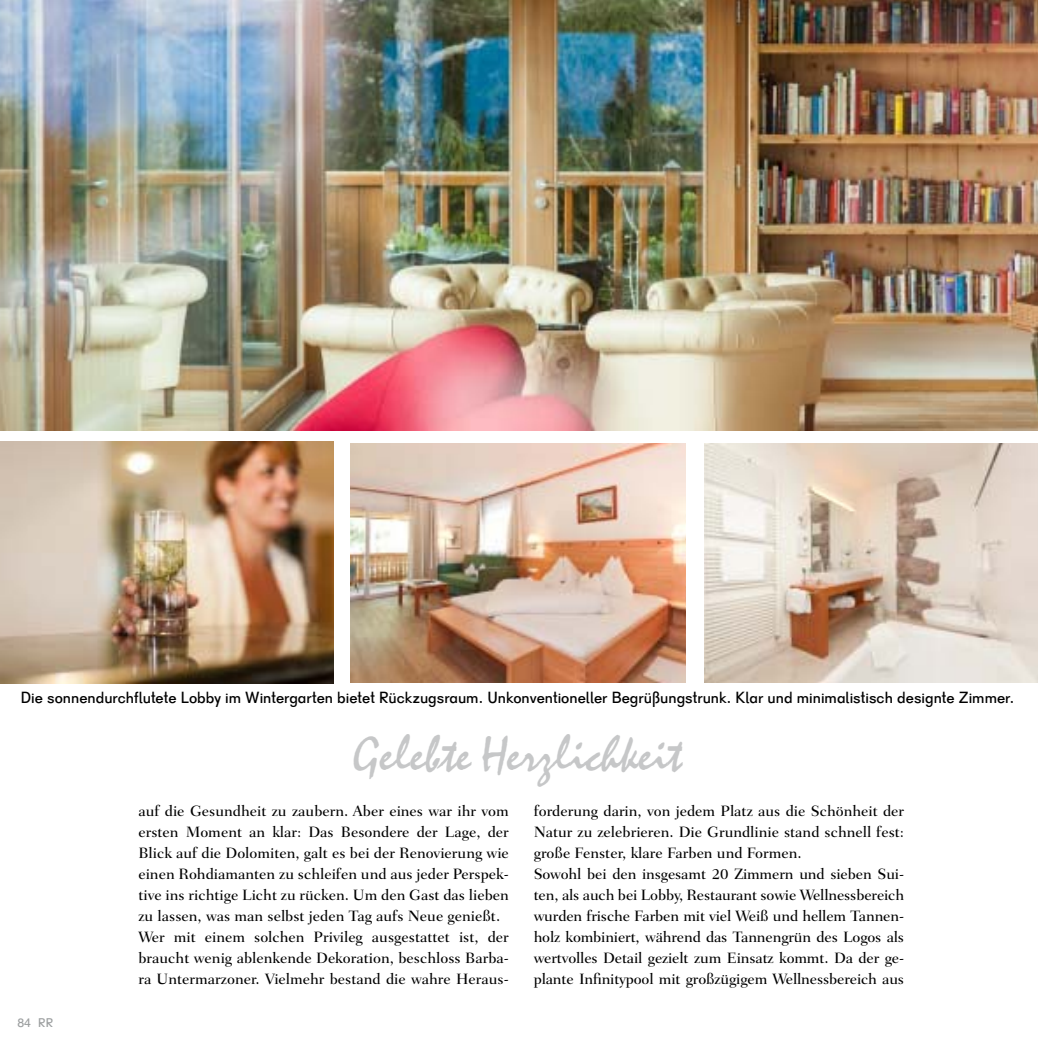
<style>
.page{position:relative;width:1038px;height:1043px;background:#fff}
.page>*{position:absolute;margin:0;border:0;box-sizing:border-box;transform-origin:0 0}
.t1{font:49px "Mistral Com";color:#c6c7c8}
.t2{font:15.75px "Schulbuch Bayern OT";color:#000}
.t3{font:500 15.22px/21px "Fairfield LT Std";color:#000}
.t4{font:12.25px "Schulbuch Bayern OT";color:#9b9e9f}
</style>
<div class="page">
<img style="left:0;top:1px;width:1038px;height:429px">
<img style="left:350px;top:443px;width:336px;height:239px">
<img style="left:704px;top:443px;width:334px;height:239px">
<img style="left:0;top:441px;width:334px;height:242px">
<p class="t2" style="left:21px;top:688px;width:995px">Die sonnendurchflutete Lobby im Wintergarten bietet Rückzugsraum. Unkonventioneller Begrüßungstrunk. Klar und minimalistisch designte Zimmer.</p>
<h1 class="t1" style="left:353px;top:734px;width:330px">Gelebte Herzlichkeit</h1>
<p class="t4" style="left:17px;top:1015px;width:37px">84 RR</p>
<p class="t3" style="left:138px;top:800px;width:372px">auf die Gesundheit zu zaubern. Aber eines war ihr vom ersten Moment an klar: Das Besondere der Lage, der Blick auf die Dolomiten, galt es bei der Renovierung wie einen Rohdiamanten zu schleifen und aus jeder Perspek&shy;tive ins richtige Licht zu rücken. Um den Gast das lieben zu lassen, was man selbst jeden Tag aufs Neue genießt.<br>Wer mit einem solchen Privileg ausgestattet ist, der braucht wenig ablenkende Dekoration, beschloss Barba&shy;ra Untermarzoner. Vielmehr bestand die wahre Heraus-</p>
<p class="t3" style="left:534px;top:800px;width:372px">forderung darin, von jedem Platz aus die Schönheit der Natur zu zelebrieren. Die Grundlinie stand schnell fest: große Fenster, klare Farben und Formen.<br>Sowohl bei den insgesamt 20 Zimmern und sieben Sui&shy;ten, als auch bei Lobby, Restaurant sowie Wellnessbereich wurden frische Farben mit viel Weiß und hellem Tannen&shy;holz kombiniert, während das Tannengrün des Logos als wertvolles Detail gezielt zum Einsatz kommt. Da der ge&shy;plante Infinitypool mit großzügigem Wellnessbereich aus</p>
</div>
